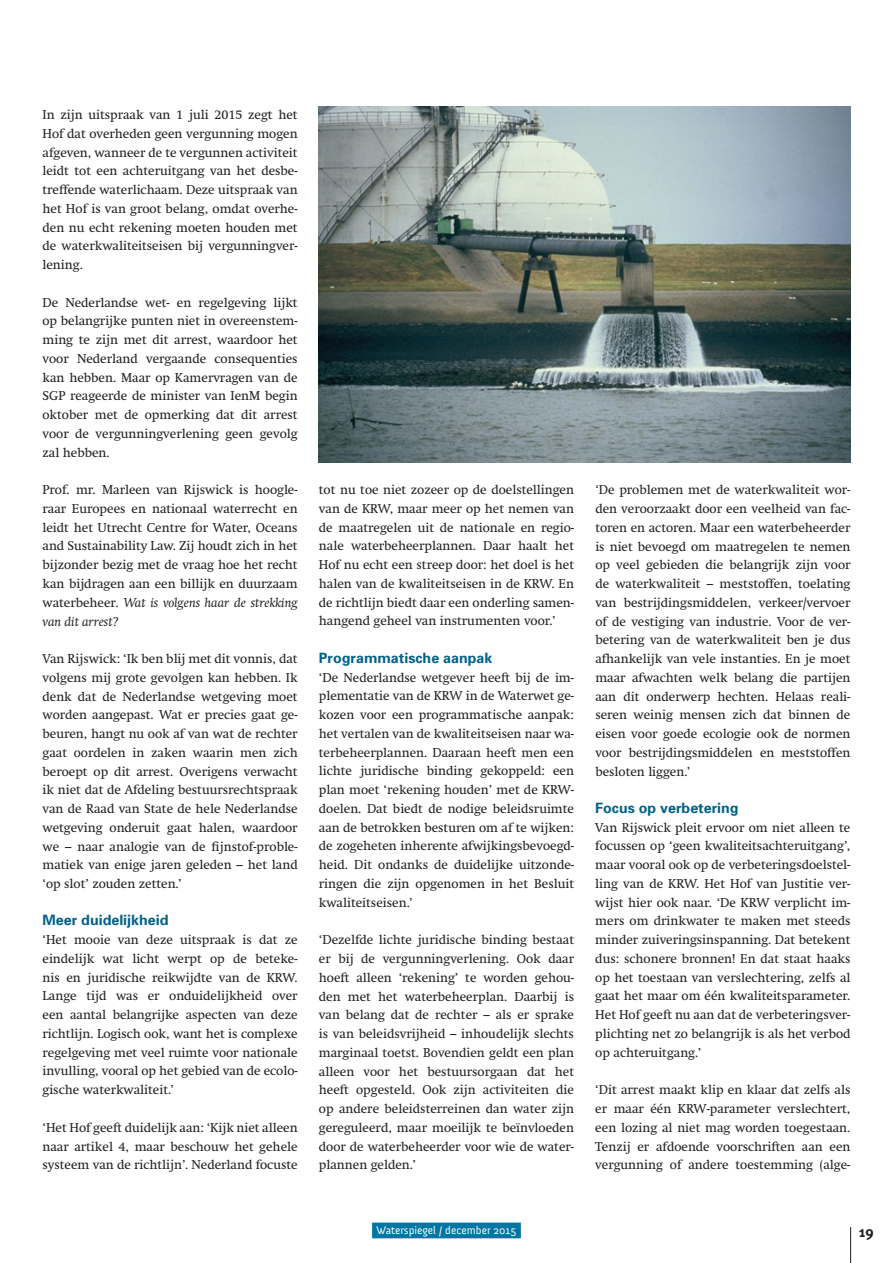
<style>
.page{position:relative;width:893px;height:1263px;background:#fff}
.page>*{position:absolute;margin:0;border:0;box-sizing:border-box;transform-origin:0 0}
.t1{font:700 15px "Meta Plus";color:#231f20}
.t2{font:700 14.25px "Univers";color:#006288}
.t3{font:12.75px/18.8px "Swift";color:#231f20;text-align:justify}
.t4{font:11.25px "Anivers";color:#fff}
.s1{font-style:italic}
</style>
<div class="page">
<hr style="left:850px;top:1227px;width:1px;height:36px;background:#231f20">
<div style="left:372px;top:1222px;width:149px;height:16px;background:#0076a3"></div>
<img style="left:319px;top:106px;width:531px;height:357px">
<p class="t3" style="left:43px;top:105px;width:257px">In zijn uitspraak van 1 juli 2015 zegt het Hof dat overheden geen vergunning mogen afgeven, wanneer de te vergunnen activiteit leidt tot een achteruitgang van het desbe&shy;treffende waterlichaam. Deze uitspraak van het Hof is van groot belang, omdat overhe&shy;den nu echt rekening moeten houden met de waterkwaliteitseisen bij vergunningver&shy;lening.</p>
<p class="t3" style="left:43px;top:293px;width:257px">De Nederlandse wet- en regelgeving lijkt op belangrijke punten niet in overeenstem&shy;ming te zijn met dit arrest, waardoor het voor Nederland vergaande consequenties kan hebben. Maar op Kamervragen van de SGP reageerde de minister van IenM begin oktober met de opmerking dat dit arrest voor de vergunningverlening geen gevolg zal hebben.</p>
<p class="t3" style="left:43px;top:480px;width:257px">Prof. mr. Marleen van Rijswick is hoogle&shy;raar Europees en nationaal waterrecht en leidt het Utrecht Centre for Water, Oceans and Sustainability Law. Zij houdt zich in het bijzonder bezig met de vraag hoe het recht kan bijdragen aan een billijk en duurzaam waterbeheer. <span class="s1">Wat is volgens haar de strekking van dit arrest?</span></p>
<p class="t3" style="left:43px;top:649px;width:257px">Van Rijswick: ‘Ik ben blij met dit vonnis, dat volgens mij grote gevolgen kan hebben. Ik denk dat de Nederlandse wetgeving moet worden aangepast. Wat er precies gaat ge&shy;beuren, hangt nu ook af van wat de rechter gaat oordelen in zaken waarin men zich beroept op dit arrest. Overigens verwacht ik niet dat de Afdeling bestuursrechtspraak van de Raad van State de hele Nederlandse wetgeving onderuit gaat halen, waardoor we – naar analogie van de fijnstof-proble&shy;matiek van enige jaren geleden – het land ‘op slot’ zouden zetten.’</p>
<p class="t2" style="left:43px;top:911px;width:127px">Meer duidelijkheid</p>
<p class="t3" style="left:43px;top:930px;width:257px">‘Het mooie van deze uitspraak is dat ze eindelijk wat licht werpt op de beteke&shy;nis en juridische reikwijdte van de KRW.<br>Lange tijd was er onduidelijkheid over een aantal belangrijke aspecten van deze richtlijn. Logisch ook, want het is complexe regelgeving met veel ruimte voor nationale invulling, vooral op het gebied van de ecolo&shy;gische waterkwaliteit.’</p>
<p class="t3" style="left:43px;top:1118px;width:257px">‘Het Hof geeft duidelijk aan: ‘Kijk niet alleen naar artikel 4, maar beschouw het gehele systeem van de richtlijn’. Nederland focuste</p>
<p class="t3" style="left:319px;top:480px;width:257px">tot nu toe niet zozeer op de doelstellingen van de KRW, maar meer op het nemen van de maatregelen uit de nationale en regio&shy;nale waterbeheerplannen. Daar haalt het Hof nu echt een streep door: het doel is het halen van de kwaliteitseisen in de KRW. En de richtlijn biedt daar een onderling samen&shy;hangend geheel van instrumenten voor.’</p>
<p class="t2" style="left:319px;top:649px;width:175px">Programmatische aanpak</p>
<p class="t3" style="left:319px;top:668px;width:257px">‘De Nederlandse wetgever heeft bij de im&shy;plementatie van de KRW in de Waterwet ge&shy;kozen voor een programmatische aanpak: het vertalen van de kwaliteitseisen naar wa&shy;terbeheerplannen. Daaraan heeft men een lichte juridische binding gekoppeld: een plan moet ‘rekening houden’ met de KRW&shy;doelen. Dat biedt de nodige beleidsruimte aan de betrokken besturen om af te wijken: de zogeheten inherente afwijkingsbevoegd&shy;heid. Dit ondanks de duidelijke uitzonde&shy;ringen die zijn opgenomen in het Besluit kwaliteitseisen.’</p>
<p class="t3" style="left:319px;top:930px;width:257px">‘Dezelfde lichte juridische binding bestaat er bij de vergunningverlening. Ook daar hoeft alleen ‘rekening’ te worden gehou&shy;den met het waterbeheerplan. Daarbij is van belang dat de rechter – als er sprake is van beleidsvrijheid – inhoudelijk slechts marginaal toetst. Bovendien geldt een plan alleen voor het bestuursorgaan dat het heeft opgesteld. Ook zijn activiteiten die op andere beleidsterreinen dan water zijn gereguleerd, maar moeilijk te beïnvloeden door de waterbeheerder voor wie de water&shy;plannen gelden.’</p>
<p class="t3" style="left:595px;top:481px;width:257px">‘De problemen met de waterkwaliteit wor&shy;den veroorzaakt door een veelheid van fac&shy;toren en actoren. Maar een waterbeheerder is niet bevoegd om maatregelen te nemen op veel gebieden die belangrijk zijn voor de waterkwaliteit – meststoffen, toelating van bestrijdingsmiddelen, verkeer/vervoer of de vestiging van industrie. Voor de ver&shy;betering van de waterkwaliteit ben je dus afhankelijk van vele instanties. En je moet maar afwachten welk belang die partijen aan dit onderwerp hechten. Helaas reali&shy;seren weinig mensen zich dat binnen de eisen voor goede ecologie ook de normen voor bestrijdingsmiddelen en meststoffen besloten liggen.’</p>
<p class="t2" style="left:595px;top:799px;width:145px">Focus op verbetering</p>
<p class="t3" style="left:595px;top:818px;width:257px">Van Rijswick pleit ervoor om niet alleen te focussen op ‘geen kwaliteitsachteruitgang’, maar vooral ook op de verbeteringsdoelstel&shy;ling van de KRW. Het Hof van Justitie ver&shy;wijst hier ook naar. ‘De KRW verplicht im&shy;mers om drinkwater te maken met steeds minder zuiveringsinspanning. Dat betekent dus: schonere bronnen! En dat staat haaks op het toestaan van verslechtering, zelfs al gaat het maar om één kwaliteitsparameter.<br>Het Hof geeft nu aan dat de verbeteringsver&shy;plichting net zo belangrijk is als het verbod op achteruitgang.’</p>
<p class="t3" style="left:595px;top:1080px;width:257px">‘Dit arrest maakt klip en klaar dat zelfs als er maar één KRW-parameter verslechtert, een lozing al niet mag worden toegestaan.<br>Tenzij er afdoende voorschriften aan een vergunning of andere toestemming (alge-</p>
<p class="t4" style="left:376px;top:1224px;width:142px">Waterspiegel / december 2015</p>
<p class="t1" style="left:859px;top:1223px;width:16px">19</p>
</div>
